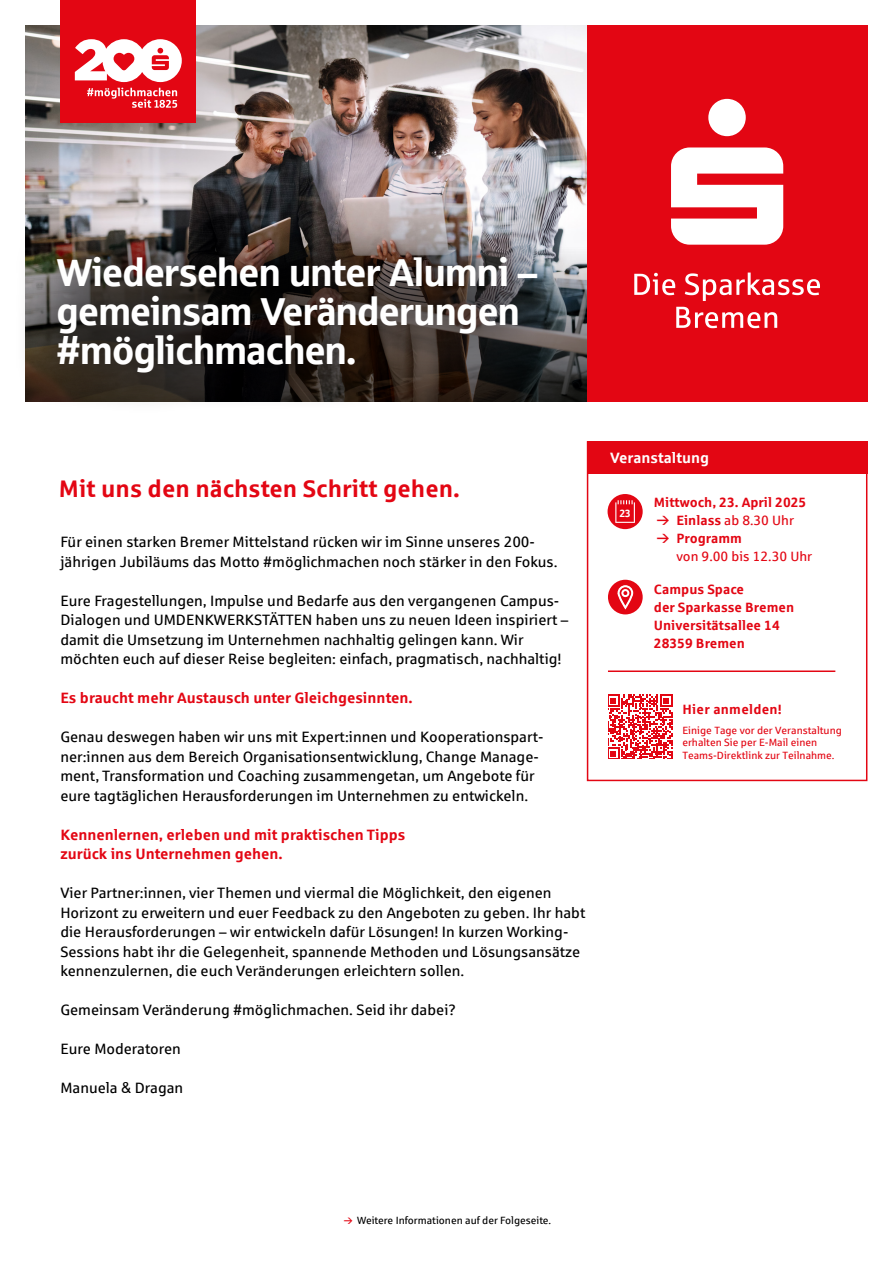
<style>
.page{position:relative;width:893px;height:1263px;background:#fff}
.page>*{position:absolute;margin:0;border:0;box-sizing:border-box;transform-origin:0 0}
.t1{font:39px/39px "Sparkasse Head";color:#fff}
.t2{font:700 24px "Sparkasse Rg";color:#e30613}
.t3{font:15px/19.5px "Sparkasse Rg";color:#000}
.t4{font:700 15px/19.5px "Sparkasse Rg";color:#e30613}
.t5{font:700 15px "Sparkasse Rg";color:#fff}
.t6{font:700 13.5px/18px "Sparkasse Rg";color:#e30613}
.t7{font:13.5px "Sparkasse Rg";color:#e30613}
.t8{font:700 13.5px "Sparkasse Rg";letter-spacing:.02em;color:#e30613}
.t9{font:10.5px/12.6px "Sparkasse Rg";color:#e30613}
.t10{font:10.5px "Sparkasse Rg";color:#000}
.t11{font:700 10.5px "Sparkasse Rg";color:#fff}
.s1{font-weight:400}
</style>
<div class="page">
<div style="left:587px;top:26px;width:280px;height:376px;background:#e30613"></div>
<img style="left:26px;top:26px;width:561px;height:123px">
<img style="left:26px;top:149px;width:561px;height:253px">
<svg style="left:671px;top:99px;width:112px;height:146px"></svg>
<svg style="left:676px;top:307px;width:101px;height:21px"></svg>
<svg style="left:634px;top:273px;width:186px;height:28px"></svg>
<div style="left:587px;top:441px;width:280px;height:340px;border:2px solid #e30613"></div>
<div style="left:12px;top:212px;width:568px;height:205px;background:#000;opacity:.9"></div>
<div style="left:608px;top:494px;width:35px;height:35px;background:#e30613;border-radius:50%"></div>
<svg style="left:615px;top:500px;width:20px;height:23px"></svg>
<div style="left:587px;top:441px;width:280px;height:33px;background:#e30613"></div>
<div style="left:608px;top:580px;width:35px;height:34px;background:#e30613;border-radius:50%"></div>
<svg style="left:618px;top:585px;width:15px;height:24px"></svg>
<svg style="left:608px;top:694px;width:64px;height:65px"></svg>
<hr style="left:608px;top:670px;width:227px;height:2px;background:#e30613">
<div style="left:60px;top:0;width:136px;height:122px;background:#e30613"></div>
<svg style="left:87px;top:88px;width:90px;height:20px"></svg>
<svg style="left:75px;top:39px;width:107px;height:43px"></svg>
<h1 class="t1" style="left:57px;top:251px;width:482px">Wiedersehen unter Alumni – gemeinsam Veränderungen #möglichmachen.</h1>
<h2 class="t2" style="left:59px;top:473px;width:402px">Mit uns den nächsten Schritt gehen.</h2>
<p class="t3" style="left:60px;top:532px;width:499px">Für einen starken Bremer Mittelstand rücken wir im Sinne unseres 200- jährigen Jubiläums das Motto #möglichmachen noch stärker in den Fokus.</p>
<p class="t3" style="left:60px;top:590px;width:509px">Eure Fragestellungen, Impulse und Bedarfe aus den vergangenen Campus-Dialogen und UMDENKWERKSTÄTTEN haben uns zu neuen Ideen inspiriert – damit die Umsetzung im Unternehmen nachhaltig gelingen kann. Wir möchten euch auf dieser Reise begleiten: einfach, pragmatisch, nachhaltig!</p>
<p class="t4" style="left:60px;top:688px;width:354px">Es braucht mehr Austausch unter Gleichgesinnten.</p>
<p class="t3" style="left:60px;top:727px;width:485px">Genau deswegen haben wir uns mit Expert:innen und Kooperationspart&shy;ner:innen aus dem Bereich Organisationsentwicklung, Change Manage&shy;ment, Transformation und Coaching zusammengetan, um Angebote für eure tagtäglichen Herausforderungen im Unternehmen zu entwickeln.</p>
<p class="t4" style="left:60px;top:824px;width:346px">Kennenlernen, erleben und mit praktischen Tipps zurück ins Unternehmen gehen.</p>
<p class="t3" style="left:60px;top:883px;width:526px">Vier Partner:innen, vier Themen und viermal die Möglichkeit, den eigenen Horizont zu erweitern und euer Feedback zu den Angeboten zu geben. Ihr habt die Herausforderungen – wir entwickeln dafür Lösungen! In kurzen Working-Sessions habt ihr die Gelegenheit, spannende Methoden und Lösungsansätze kennenzulernen, die euch Veränderungen erleichtern sollen.</p>
<p class="t3" style="left:60px;top:1000px;width:397px">Gemeinsam Veränderung #möglichmachen. Seid ihr dabei?</p>
<p class="t3" style="left:60px;top:1039px;width:122px">Eure Moderatoren</p>
<p class="t3" style="left:60px;top:1078px;width:124px">Manuela &amp; Dragan</p>
<p class="t5" style="left:610px;top:448px;width:100px">Veranstaltung</p>
<p class="t11" style="left:619px;top:506px;width:13px">23</p>
<p class="t6" style="left:676px;top:492px;width:131px;text-indent:-22px">Mittwoch, 23. April 2025<br>Einlass <span class="s1">ab 8.30 Uhr<br></span>Programm</p>
<p class="t7" style="left:676px;top:548px;width:137px">von 9.00 bis 12.30 Uhr</p>
<p class="t6" style="left:654px;top:579px;width:142px">Campus Space<br>der Sparkasse Bremen<br>Universitätsallee 14<br>28359 Bremen</p>
<p class="t8" style="left:682px;top:701px;width:101px">Hier anmelden!</p>
<p class="t9" style="left:682px;top:723px;width:161px">Einige Tage vor der Veranstaltung erhalten Sie per E-Mail einen<br>Teams-Direktlink zur Teilnahme.</p>
<p class="t10" style="left:357px;top:1214px;width:196px">Weitere Informationen auf der Folgeseite.</p>
</div>
